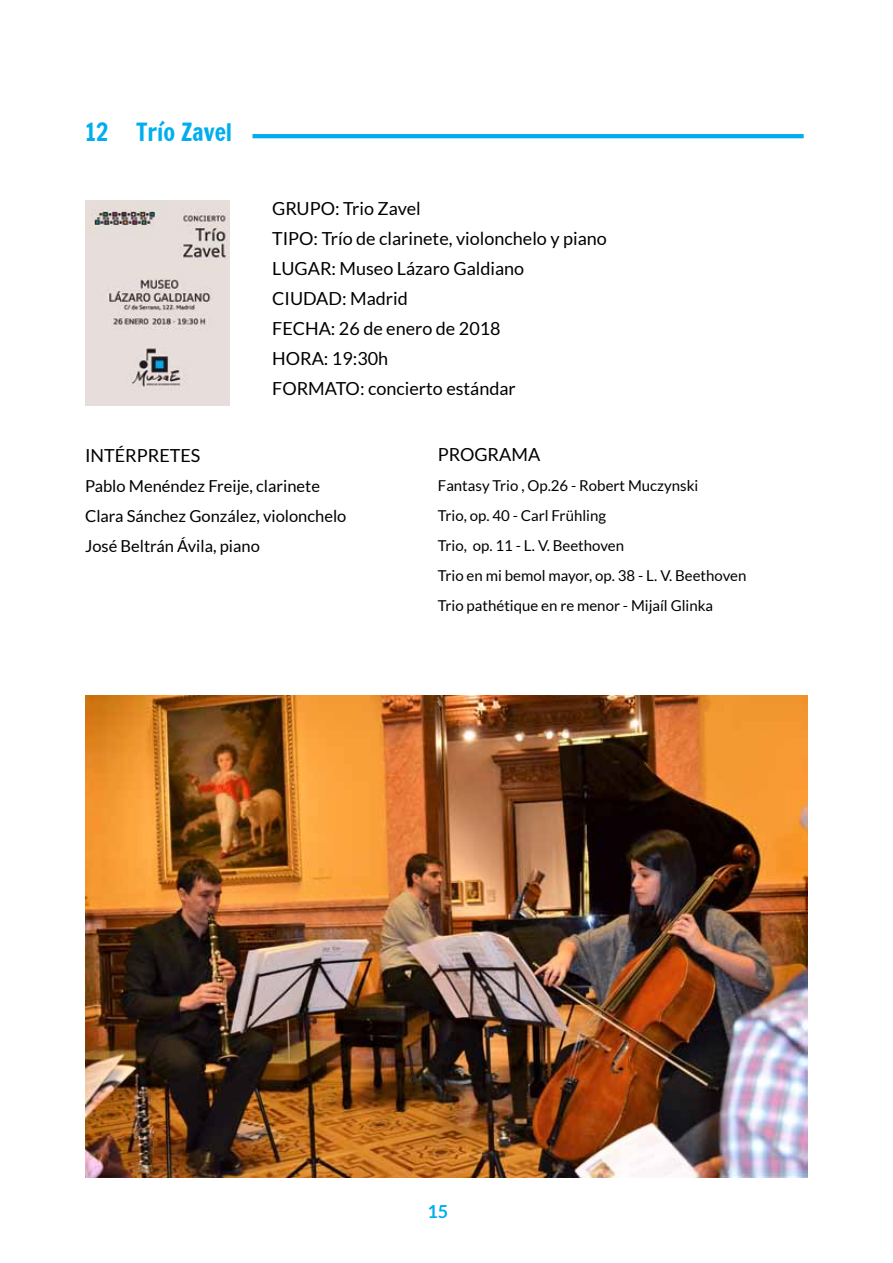
<style>
.page{position:relative;width:893px;height:1263px;background:#fff}
.page>*{position:absolute;margin:0;border:0;box-sizing:border-box;transform-origin:0 0}
.t1{font:24px "Francois One";color:#00aeef}
.t2{font:18px/30px "Lato";color:#000}
.t3{font:700 18px "Lato";color:#00aeef}
.t4{font:16.5px/30px "Lato";color:#000}
.t5{font:15px/30px "Lato";color:#000}
</style>
<div class="page">
<div style="left:252px;top:134px;width:552px;height:4px;background:#00aeef;border:2px solid #00aeef"></div>
<img style="left:85px;top:201px;width:145px;height:204px">
<img style="left:85px;top:695px;width:723px;height:482px">
<h1 class="t1" style="left:85px;top:119px;width:149px">12 Trío Zavel</h1>
<p class="t2" style="left:272px;top:193px;width:336px">GRUPO: Trio Zavel<br>TIPO: Trío de clarinete, violonchelo y piano<br>LUGAR: Museo Lázaro Galdiano<br>CIUDAD: Madrid<br>FECHA: 26 de enero de 2018<br>HORA: 19:30h<br>FORMATO: concierto estándar</p>
<p class="t2" style="left:85px;top:441px;width:117px">INTÉRPRETES</p>
<p class="t4" style="left:85px;top:471px;width:263px">Pablo Menéndez Freije, clarinete<br>Clara Sánchez González, violonchelo<br>José Beltrán Ávila, piano</p>
<p class="t2" style="left:438px;top:439px;width:104px">PROGRAMA</p>
<p class="t5" style="left:438px;top:470px;width:310px">Fantasy Trio , Op.26 - Robert Muczynski<br>Trio, op. 40 - Carl Frühling<br>Trio, op. 11 - L. V. Beethoven<br>Trio en mi bemol mayor, op. 38 - L. V. Beethoven Trio pathétique en re menor - Mijaíl Glinka</p>
<p class="t3" style="left:427px;top:1201px;width:22px">15</p>
</div>
